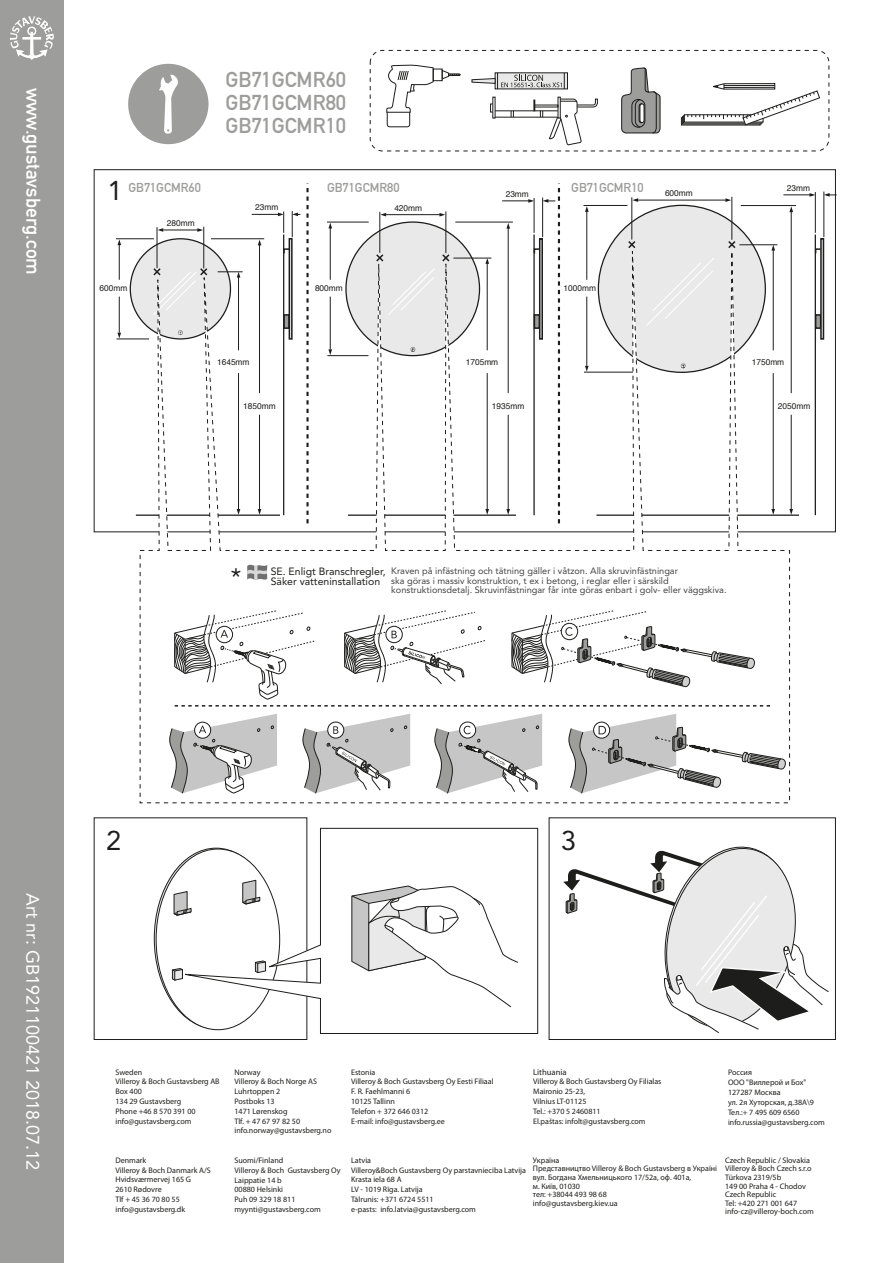
<style>
.page{position:relative;width:893px;height:1263px;background:#fff}
.page>*{position:absolute;margin:0;border:0;box-sizing:border-box;transform-origin:0 0}
.t1{font:27px "Avenir";color:#1d1d1b}
.t2{font:23.7px "Avenir";color:#1d1d1b}
.t3{font:21.3px/23.4px "DIN Mittelschrift";color:#9d9d9c;text-align:justify}
.t4{font:19.5px "DIN Mittelschrift";color:#fff}
.t5{font:18px "Avenir";color:#fff}
.t6{font:12.75px "DIN Mittelschrift";color:#9d9d9c}
.t7{font:10.5px "Avenir";color:#1d1d1b}
.t8{font:9.15px/9.1px "Avenir";color:#454444}
.t9{font:8.55px "Myriad Pro";color:#1d1d1b}
.t10{font:8.4px "Helvetica";color:#1d1d1b}
.t11{font:8.1px/8.6px "Myriad Pro";color:#1d1d1b}
.t12{font:7.95px/9.8px "Myriad Pro";color:#1d1d1b}
</style>
<div class="page">
<svg style="left:130px;top:239px;width:100px;height:100px"></svg>
<hr style="left:116px;top:238px;width:38px;height:1px;background:#1d1d1b">
<hr style="left:116px;top:339px;width:33px;height:1px;background:#1d1d1b">
<hr style="left:119px;top:297px;width:1px;height:36px;background:#1d1d1b">
<hr style="left:119px;top:244px;width:1px;height:36px;background:#1d1d1b">
<svg style="left:118px;top:239px;width:3px;height:6px"></svg>
<svg style="left:117px;top:333px;width:4px;height:5px"></svg>
<hr style="left:136px;top:514px;width:144px;height:2px;background:#1d1d1b">
<div style="left:0;top:0;width:64px;height:1263px;background:#9d9d9c"></div>
<svg style="left:10px;top:16px;width:44px;height:44px"></svg>
<div style="left:128px;top:64px;width:80px;height:80px;background:#9d9d9c;border-radius:50%"></div>
<svg style="left:159px;top:74px;width:19px;height:60px"></svg>
<div style="left:433px;top:69px;width:10px;height:12px;border:1px solid #1d1d1b"></div>
<svg style="left:386px;top:64px;width:48px;height:64px"></svg>
<svg style="left:441px;top:70px;width:20px;height:10px"></svg>
<svg style="left:685px;top:83px;width:135px;height:43px"></svg>
<div style="left:370px;top:50px;width:459px;height:101px;border:1px dashed #1d1d1b;border-radius:12px"></div>
<div style="left:94px;top:817px;width:213px;height:223px;border:1px solid #1d1d1b"></div>
<div style="left:549px;top:817px;width:287px;height:223px;border:1px solid #1d1d1b"></div>
<hr style="left:596px;top:514px;width:203px;height:2px;background:#1d1d1b">
<hr style="left:741px;top:205px;width:55px;height:1px;background:#1d1d1b">
<svg style="left:790px;top:206px;width:3px;height:6px"></svg>
<svg style="left:790px;top:509px;width:3px;height:6px"></svg>
<hr style="left:791px;top:211px;width:1px;height:182px;background:#1d1d1b">
<hr style="left:791px;top:415px;width:1px;height:96px;background:#1d1d1b">
<svg style="left:139px;top:196px;width:651px;height:608px"></svg>
<svg style="left:621px;top:67px;width:39px;height:66px"></svg>
<svg style="left:247px;top:565px;width:20px;height:15px"></svg>
<svg style="left:302px;top:714px;width:108px;height:80px"></svg>
<svg style="left:434px;top:714px;width:108px;height:80px"></svg>
<svg style="left:169px;top:714px;width:108px;height:80px"></svg>
<svg style="left:568px;top:714px;width:219px;height:80px"></svg>
<svg style="left:174px;top:610px;width:598px;height:96px"></svg>
<svg style="left:172px;top:827px;width:366px;height:207px"></svg>
<svg style="left:351px;top:885px;width:168px;height:123px"></svg>
<svg style="left:563px;top:846px;width:266px;height:187px"></svg>
<div style="left:495px;top:72px;width:73px;height:17px;background:#e9e9e9"></div>
<svg style="left:471px;top:73px;width:94px;height:16px"></svg>
<hr style="left:495px;top:117px;width:63px;height:1px;background:#1d1d1b">
<hr style="left:495px;top:111px;width:63px;height:1px;background:#1d1d1b">
<div style="left:558px;top:97px;width:3px;height:21px;border:1px solid #1d1d1b"></div>
<svg style="left:549px;top:98px;width:49px;height:48px"></svg>
<svg style="left:511px;top:111px;width:3px;height:6px"></svg>
<svg style="left:490px;top:104px;width:3px;height:8px"></svg>
<svg style="left:534px;top:100px;width:9px;height:17px"></svg>
<svg style="left:306px;top:183px;width:3px;height:340px"></svg>
<svg style="left:502px;top:183px;width:58px;height:340px"></svg>
<svg style="left:816px;top:314px;width:4px;height:15px"></svg>
<hr style="left:824px;top:192px;width:1px;height:45px;background:#1d1d1b">
<hr style="left:815px;top:192px;width:1px;height:41px;background:#1d1d1b">
<svg style="left:783px;top:193px;width:32px;height:4px"></svg>
<svg style="left:820px;top:238px;width:4px;height:102px"></svg>
<svg style="left:814px;top:248px;width:8px;height:7px"></svg>
<hr style="left:815px;top:234px;width:1px;height:281px;background:#1d1d1b">
<svg style="left:824px;top:193px;width:13px;height:4px"></svg>
<svg style="left:173px;top:890px;width:19px;height:27px"></svg>
<svg style="left:242px;top:879px;width:19px;height:26px"></svg>
<h3 class="t4" style="left:45px;top:88px;width:188px;rotate:90deg">www.gustavsberg.com</h3>
<h3 class="t3" style="left:225px;top:67px;width:122px">GB71GCMR60<br>GB71GCMR80<br>GB71GCMR10</h3>
<h1 class="t1" style="left:108px;top:175px;width:17px">1</h1>
<h3 class="t6" style="left:128px;top:180px;width:74px">GB71GCMR60</h3>
<h3 class="t6" style="left:327px;top:180px;width:74px">GB71GCMR80</h3>
<h3 class="t6" style="left:571px;top:180px;width:74px">GB71GCMR10</h3>
<p class="t10" style="left:506px;top:187px;width:25px">23mm</p>
<p class="t10" style="left:167px;top:217px;width:29px">280mm</p>
<p class="t10" style="left:255px;top:201px;width:25px">23mm</p>
<p class="t10" style="left:394px;top:201px;width:29px">420mm</p>
<p class="t10" style="left:665px;top:187px;width:29px">600mm</p>
<p class="t10" style="left:100px;top:281px;width:29px">600mm</p>
<p class="t10" style="left:315px;top:281px;width:29px">800mm</p>
<p class="t10" style="left:563px;top:281px;width:34px">1000mm</p>
<p class="t10" style="left:217px;top:356px;width:34px">1645mm</p>
<p class="t10" style="left:243px;top:399px;width:34px">1850mm</p>
<p class="t10" style="left:466px;top:356px;width:34px">1705mm</p>
<p class="t10" style="left:492px;top:399px;width:34px">1935mm</p>
<p class="t10" style="left:787px;top:181px;width:25px">23mm</p>
<p class="t10" style="left:752px;top:356px;width:34px">1750mm</p>
<p class="t10" style="left:778px;top:399px;width:34px">2050mm</p>
<h2 class="t2" style="left:231px;top:563px;width:12px">*</h2>
<h3 class="t7" style="left:271px;top:565px;width:116px">SE. Enligt Branschregler,</h3>
<p class="t8" style="left:391px;top:567px;width:337px">Kraven på infästning och tätning gäller i våtzon. Alla skruvinfästningar<br>ska göras i massiv konstruktion, t ex i betong, i reglar eller i särskild konstruktionsdetalj. Skruvinfästningar får inte göras enbart i golv- eller väggskiva.</p>
<h3 class="t7" style="left:271px;top:575px;width:111px">Säker vatteninstallation</h3>
<h3 class="t5" style="left:43px;top:893px;width:278px;rotate:90deg">Art nr: GB1921100421 2018.07.12</h3>
<h1 class="t1" style="left:106px;top:825px;width:17px">2</h1>
<h1 class="t1" style="left:561px;top:825px;width:17px">3</h1>
<p class="t12" style="left:115px;top:1067px;width:106px">Sweden<br>Villeroy &amp; Boch Gustavsberg AB<br>Box 400<br>134 29 Gustavsberg<br>Phone +46 8 570 391 00 info@gustavsberg.com</p>
<p class="t12" style="left:115px;top:1155px;width:97px">Denmark<br>Villeroy &amp; Boch Danmark A/S<br>Hvidsværmervej 165 G<br>2610 Rødovre<br>Tlf + 45 36 70 80 55 info@gustavsberg.dk</p>
<p class="t9" style="left:533px;top:1066px;width:35px">Lithuania</p>
<p class="t12" style="left:533px;top:1077px;width:130px">Villeroy &amp; Boch Gustavsberg Oy Filialas<br>Maironio 25-23,<br>Vilnius LT-01125<br>Tel.: +370 5 2460811<br>El.paštas: infolt@gustavsberg.com</p>
<p class="t12" style="left:728px;top:1067px;width:98px">Россия<br>ООО "Виллерой и Бох"<br>127287 Москва<br>ул. 2я Хуторская, д.38А\9<br>Тел.:+ 7 495 609 6560 info.russia@gustavsberg.com</p>
<p class="t11" style="left:234px;top:1067px;width:99px;line-height:9.8px">Norway<br>Villeroy &amp; Boch Norge AS<br>Luhrtoppen 2<br>Postboks 13<br>1471 Lørenskog<br>Tlf. + 47 67 97 82 50 info.norway@gustavsberg.no</p>
<p class="t11" style="left:234px;top:1155px;width:108px;line-height:9.8px">Suomi/Finland<br>Villeroy &amp; Boch Gustavsberg Oy<br>Laippatie 14 b<br>00880 Helsinki<br>Puh 09 329 18 811 myynti@gustavsberg.com</p>
<p class="t11" style="left:725px;top:1156px;width:90px">Czech Republic / Slovakia<br>Villeroy &amp; Boch Czech s.r.o<br>Türkova 2319/5b<br>149 00 Praha 4 - Chodov<br>Czech Republic<br>Tel: +420 271 001 647 info-cz@villeroy-boch.com</p>
<p class="t12" style="left:351px;top:1067px;width:144px">Estonia<br>Villeroy &amp; Boch Gustavsberg Oy Eesti Filiaal<br>F. R. Faehlmanni 6<br>10125 Tallinn<br>Telefon + 372 646 0312<br>E-mail: info@gustavsberg.ee</p>
<p class="t12" style="left:351px;top:1155px;width:176px">Latvia<br>Villeroy&amp;Boch Gustavsberg Oy parstavnieciba Latvija<br>Krasta iela 68 A<br>LV - 1019 Rīga. Latvija<br>Tālrunis: +371 6724 5511<br>e-pasts: info.latvia@gustavsberg.com</p>
<p class="t11" style="left:533px;top:1156px;width:186px">Україна<br>Представництво Villeroy &amp; Boch Gustavsberg в Україні вул. Богдана Хмельницького 17/52a, оф. 401а,<br>м. Київ, 01030<br>тел: +38044 493 98 68<br>info@gustavsberg.kiev.ua</p>
</div>
